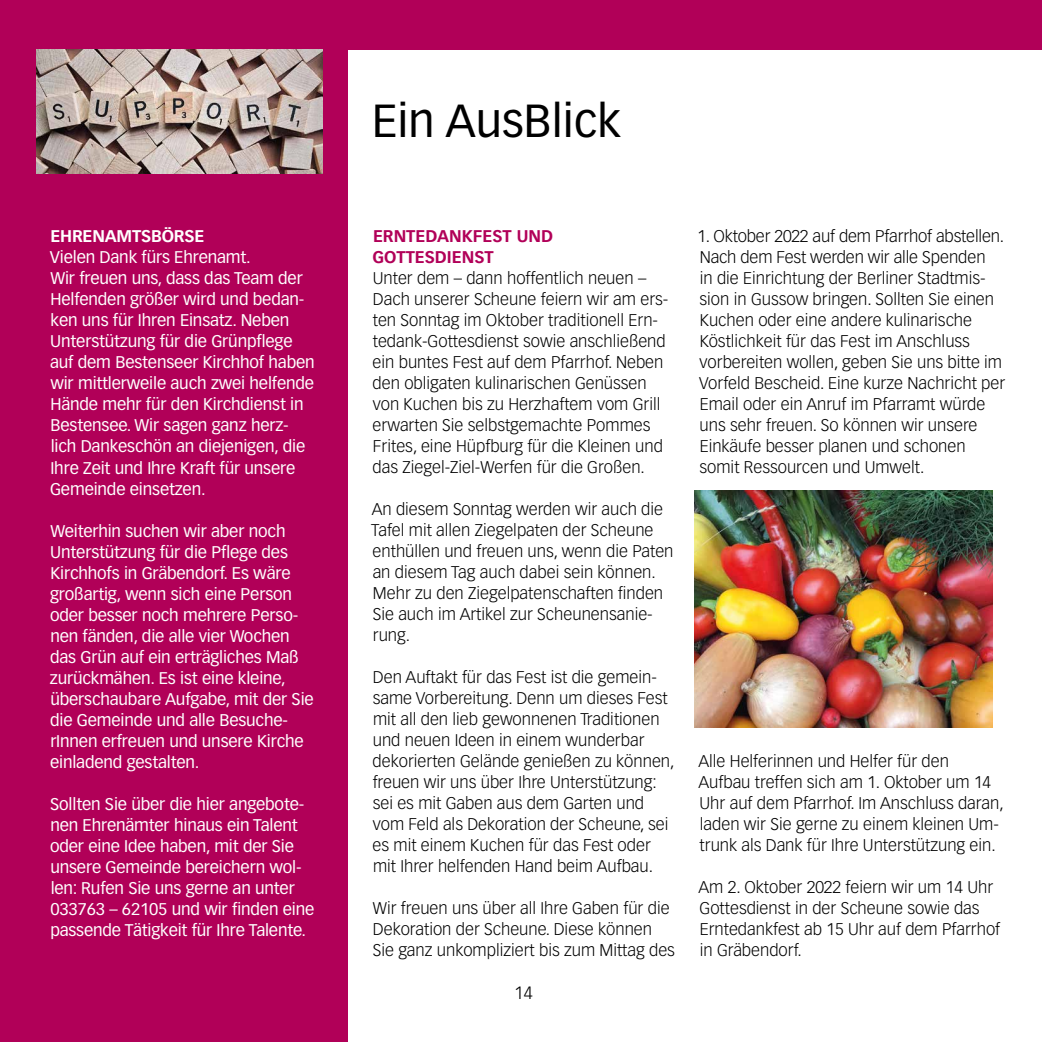
<style>
.page{position:relative;width:1042px;height:1042px;background:#fff}
.page>*{position:absolute;margin:0;border:0;box-sizing:border-box;transform-origin:0 0}
.t1{font:45.5px "Vectora LT Std";color:#000}
.t2{font:300 17.5px "Vectora LT Std";color:#000}
.t3{font:300 16.62px/21px "Vectora LT Std";color:#000}
.t4{font:16.62px/21px "Vectora LT Std";letter-spacing:-.01em;color:#fff}
.t5{font:700 16.62px/21px "Vectora LT Std";color:#b10058}
.t6{font:700 16.62px "Vectora LT Std";letter-spacing:-.01em;color:#fff}
</style>
<div class="page">
<div style="left:0;top:11px;width:347px;height:1031px;background:#b10058"></div>
<div style="left:0;top:0;width:1042px;height:50px;background:#b10058"></div>
<img style="left:37px;top:50px;width:285px;height:124px">
<img style="left:694px;top:490px;width:298px;height:237px">
<p class="t6" style="left:50px;top:226px;width:155px">EHRENAMTSBÖRSE</p>
<p class="t4" style="left:50px;top:247px;width:266px">Vielen Dank fürs Ehrenamt.<br>Wir freuen uns, dass das Team der<br>Helfenden größer wird und bedan&shy;ken uns für Ihren Einsatz. Neben<br>Unterstützung für die Grünpflege auf dem Bestenseer Kirchhof haben wir mittlerweile auch zwei helfende<br>Hände mehr für den Kirchdienst in<br>Bestensee. Wir sagen ganz herz&shy;lich Dankeschön an diejenigen, die<br>Ihre Zeit und Ihre Kraft für unsere<br>Gemeinde einsetzen.</p>
<p class="t4" style="left:50px;top:520px;width:265px">Weiterhin suchen wir aber noch<br>Unterstützung für die Pflege des<br>Kirchhofs in Gräbendorf. Es wäre großartig, wenn sich eine Person oder besser noch mehrere Perso&shy;nen fänden, die alle vier Wochen das Grün auf ein erträgliches Maß zurückmähen. Es ist eine kleine, überschaubare Aufgabe, mit der Sie die Gemeinde und alle Besuche&shy;rInnen erfreuen und unsere Kirche einladend gestalten.</p>
<p class="t4" style="left:50px;top:793px;width:266px">Sollten Sie über die hier angebote&shy;nen Ehrenämter hinaus ein Talent oder eine Idee haben, mit der Sie unsere Gemeinde bereichern wol&shy;len: Rufen Sie uns gerne an unter 033763 – 62105 und wir finden eine passende Tätigkeit für Ihre Talente.</p>
<h1 class="t1" style="left:372px;top:95px;width:250px">Ein AusBlick</h1>
<p class="t5" style="left:372px;top:226px;width:182px">ERNTEDANKFEST UND<br>GOTTESDIENST</p>
<p class="t3" style="left:373px;top:268px;width:297px">Unter dem – dann hoffentlich neuen – Dach unserer Scheune feiern wir am ers&shy;ten Sonntag im Oktober traditionell Ern&shy;tedank-Gottesdienst sowie anschließend ein buntes Fest auf dem Pfarrhof. Neben den obligaten kulinarischen Genüssen von Kuchen bis zu Herzhaftem vom Grill erwarten Sie selbstgemachte Pommes Frites, eine Hüpfburg für die Kleinen und das Ziegel-Ziel-Werfen für die Großen.</p>
<p class="t3" style="left:371px;top:499px;width:304px">An diesem Sonntag werden wir auch die Tafel mit allen Ziegelpaten der Scheune enthüllen und freuen uns, wenn die Paten an diesem Tag auch dabei sein können.<br>Mehr zu den Ziegelpatenschaften finden Sie auch im Artikel zur Scheunensanie&shy;rung.</p>
<p class="t3" style="left:373px;top:667px;width:303px">Den Auftakt für das Fest ist die gemein&shy;same Vorbereitung. Denn um dieses Fest mit all den lieb gewonnenen Traditionen und neuen Ideen in einem wunderbar dekorierten Gelände genießen zu können, freuen wir uns über Ihre Unterstützung: sei es mit Gaben aus dem Garten und vom Feld als Dekoration der Scheune, sei es mit einem Kuchen für das Fest oder mit Ihrer helfenden Hand beim Aufbau.</p>
<p class="t3" style="left:373px;top:898px;width:304px">Wir freuen uns über all Ihre Gaben für die<br>Dekoration der Scheune. Diese können<br>Sie ganz unkompliziert bis zum Mittag des</p>
<p class="t2" style="left:514px;top:982px;width:20px">14</p>
<p class="t3" style="left:697px;top:226px;width:309px">1. Oktober 2022 auf dem Pfarrhof abstellen.<br>Nach dem Fest werden wir alle Spenden<br>in die Einrichtung der Berliner Stadtmis&shy;sion in Gussow bringen. Sollten Sie einen Kuchen oder eine andere kulinarische Köstlichkeit für das Fest im Anschluss vorbereiten wollen, geben Sie uns bitte im Vorfeld Bescheid. Eine kurze Nachricht per Email oder ein Anruf im Pfarramt würde uns sehr freuen. So können wir unsere Einkäufe besser planen und schonen somit Ressourcen und Umwelt.</p>
<p class="t3" style="left:698px;top:751px;width:307px">Alle Helferinnen und Helfer für den Aufbau treffen sich am 1. Oktober um 14<br>Uhr auf dem Pfarrhof. Im Anschluss daran, laden wir Sie gerne zu einem kleinen Um&shy;trunk als Dank für Ihre Unterstützung ein.</p>
<p class="t3" style="left:698px;top:877px;width:303px">Am 2. Oktober 2022 feiern wir um 14 Uhr<br>Gottesdienst in der Scheune sowie das<br>Erntedankfest ab 15 Uhr auf dem Pfarrhof in Gräbendorf.</p>
</div>
